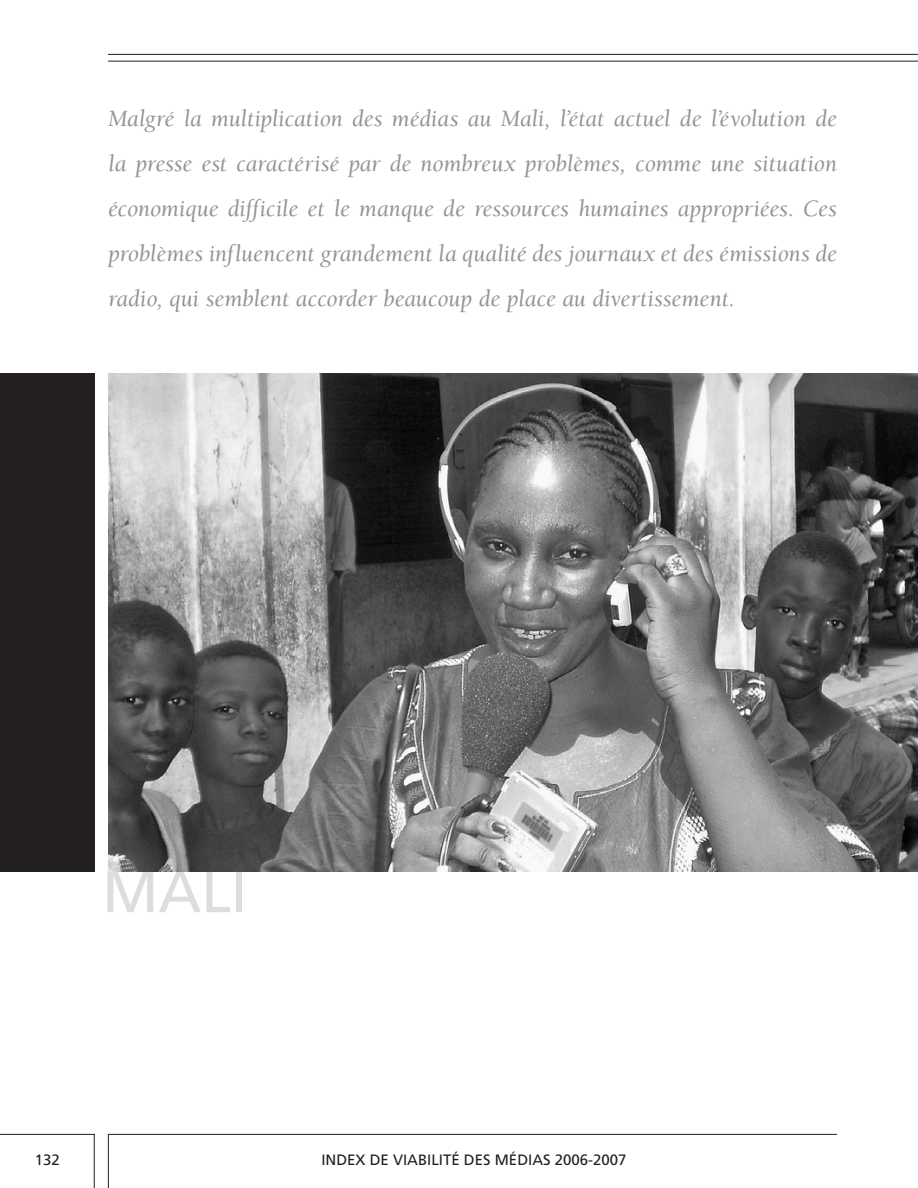
<style>
.page{position:relative;width:918px;height:1188px;background:#fff}
.page>*{position:absolute;margin:0;border:0;box-sizing:border-box;transform-origin:0 0}
.t1{font:60px "Frutiger";color:#dcddde}
.t2{font:italic 24px/45px "Berkeley";color:#939598;text-align:justify}
.t3{font:15px "Frutiger";color:#231f20}
</style>
<div class="page">
<hr style="left:108px;top:1134px;width:729px;height:1px;background:#231f20">
<hr style="left:0;top:1134px;width:94px;height:1px;background:#231f20">
<hr style="left:94px;top:1134px;width:1px;height:54px;background:#231f20">
<hr style="left:108px;top:1134px;width:1px;height:54px;background:#231f20">
<div style="left:0;top:373px;width:94px;height:499px;background:#231f20"></div>
<hr style="left:108px;top:61px;width:810px;height:1px;background:#231f20">
<hr style="left:108px;top:54px;width:810px;height:1px;background:#231f20">
<img style="left:108px;top:373px;width:810px;height:499px">
<p class="t2" style="left:108px;top:98px;width:731px">Malgré la multiplication des médias au Mali, l’état actuel de l’évolution de la presse est caractérisé par de nombreux problèmes, comme une situation économique difficile et le manque de ressources humaines appropriées. Ces problèmes influencent grandement la qualité des journaux et des émissions de radio, qui semblent accorder beaucoup de place au divertissement.</p>
<h1 class="t1" style="left:102px;top:867px;width:147px">MALI</h1>
<p class="t3" style="left:35px;top:1154px;width:27px">132</p>
<p class="t3" style="left:321px;top:1154px;width:307px">INDEX DE VIABILITÉ DES MÉDIAS 2006-2007</p>
</div>
